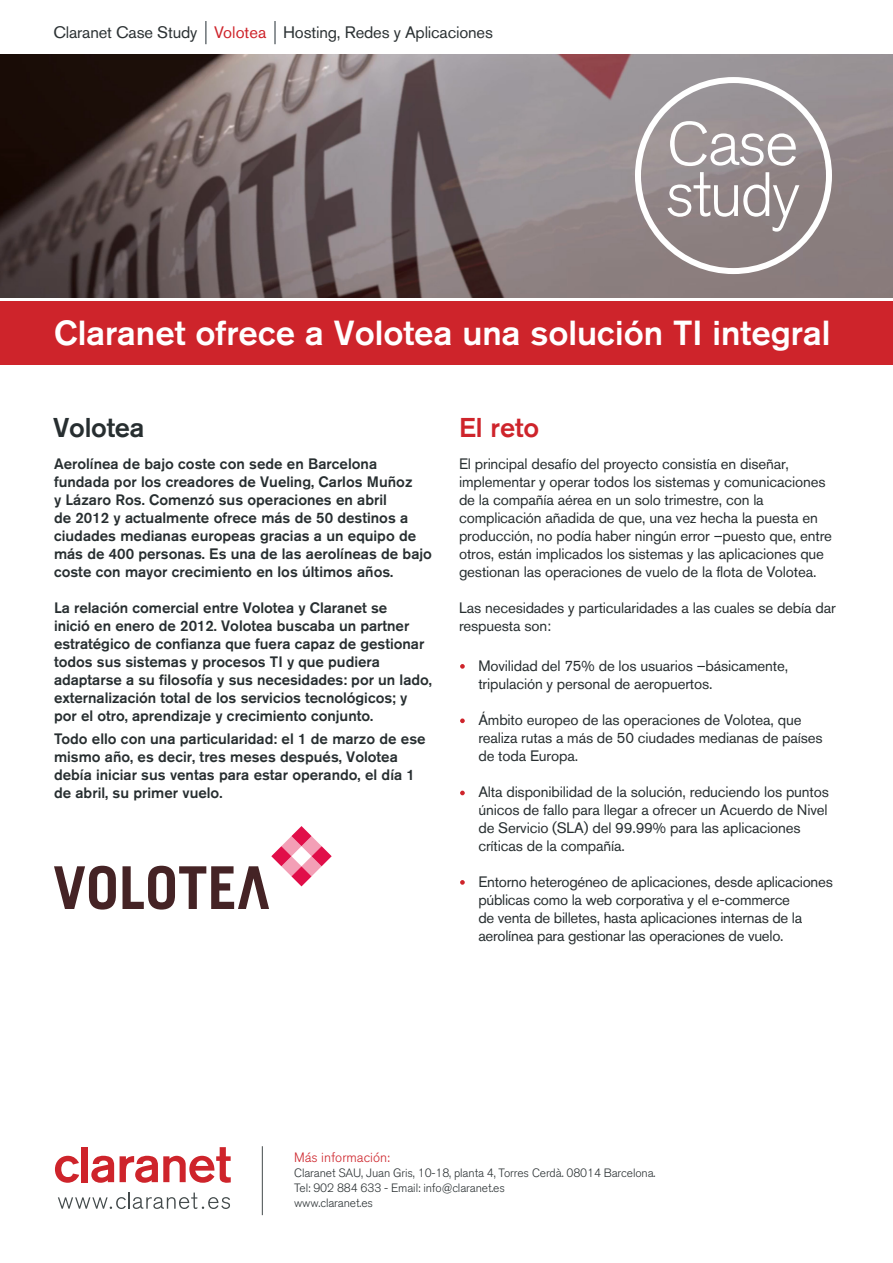
<style>
.page{position:relative;width:893px;height:1263px;background:#fff}
.page>*{position:absolute;margin:0;border:0;box-sizing:border-box;transform-origin:0 0}
.t1{font:500 34.5px "Akzidenz Grotesk BQ";color:#fff}
.t2{font:500 27px "Akzidenz Grotesk BQ";letter-spacing:-.01em;color:#272e30}
.t3{font:500 27px "Akzidenz Grotesk BQ";color:#ce242b}
.t4{font:16.5px "Akzidenz Grotesk BQ";letter-spacing:-.01em;color:#2c3234}
.t5{font:15px/18px "Akzidenz Grotesk BQ";letter-spacing:-.01em;color:#272e30}
.t6{font:500 15px/18px "Akzidenz Grotesk BQ";color:#272e30}
.t7{font:300 13.5px "Akzidenz Grotesk BQ";color:#ce242b}
.t8{font:300 12px "Akzidenz Grotesk BQ";letter-spacing:-.01em;color:#2c3234}
.s1{color:#ce242b}
</style>
<div class="page">
<svg style="left:54px;top:866px;width:62px;height:43px"></svg>
<svg style="left:123px;top:826px;width:209px;height:83px"></svg>
<img style="left:0;top:54px;width:893px;height:244px">
<div style="left:0;top:301px;width:893px;height:63px;background:#ce242b"></div>
<svg style="left:58px;top:1192px;width:172px;height:17px"></svg>
<svg style="left:55px;top:1156px;width:24px;height:27px"></svg>
<div style="left:82px;top:1147px;width:6px;height:35px;background:#ce242b"></div>
<svg style="left:91px;top:1156px;width:23px;height:27px"></svg>
<svg style="left:120px;top:1147px;width:111px;height:36px"></svg>
<hr style="left:262px;top:1146px;width:1px;height:69px;background:#444b4c">
<svg style="left:667px;top:172px;width:132px;height:60px"></svg>
<svg style="left:670px;top:121px;width:126px;height:45px"></svg>
<div style="left:635px;top:77px;width:197px;height:197px;border:6px solid #fff;border-radius:50%"></div>
<svg style="left:460px;top:664px;width:5px;height:5px"></svg>
<svg style="left:460px;top:718px;width:5px;height:5px"></svg>
<svg style="left:460px;top:791px;width:5px;height:4px"></svg>
<svg style="left:460px;top:880px;width:5px;height:5px"></svg>
<svg style="left:206px;top:21px;width:1px;height:23px"></svg>
<svg style="left:275px;top:21px;width:1px;height:23px"></svg>
<p class="t4" style="left:53px;top:23px;width:441px">Claranet Case Study <span class="s1">Volotea</span> Hosting, Redes y Aplicaciones</p>
<p class="t1" style="left:54px;top:311px;width:778px">Claranet ofrece a Volotea una solución TI integral</p>
<p class="t2" style="left:53px;top:411px;width:93px">Volotea</p>
<p class="t3" style="left:459px;top:411px;width:82px">El reto</p>
<p class="t6" style="left:54px;top:454px;width:379px">Aerolínea de bajo coste con sede en Barcelona fundada por los creadores de Vueling, Carlos Muñoz<br>y Lázaro Ros. Comenzó sus operaciones en abril<br>de 2012 y actualmente ofrece más de 50 destinos a ciudades medianas europeas gracias a un equipo de más de 400 personas. Es una de las aerolíneas de bajo coste con mayor crecimiento en los últimos años.</p>
<p class="t6" style="left:54px;top:598px;width:379px">La relación comercial entre Volotea y Claranet se<br>inició en enero de 2012. Volotea buscaba un partner estratégico de confianza que fuera capaz de gestionar todos sus sistemas y procesos TI y que pudiera adaptarse a su filosofía y sus necesidades: por un lado, externalización total de los servicios tecnológicos; y por el otro, aprendizaje y crecimiento conjunto.</p>
<p class="t6" style="left:54px;top:729px;width:373px">Todo ello con una particularidad: el 1 de marzo de ese mismo año, es decir, tres meses después, Volotea debía iniciar sus ventas para estar operando, el día 1 de abril, su primer vuelo.</p>
<p class="t5" style="left:459px;top:455px;width:375px">El principal desafío del proyecto consistía en diseñar, implementar y operar todos los sistemas y comunicaciones de la compañía aérea en un solo trimestre, con la complicación añadida de que, una vez hecha la puesta en producción, no podía haber ningún error –puesto que, entre otros, están implicados los sistemas y las aplicaciones que gestionan las operaciones de vuelo de la flota de Volotea.</p>
<p class="t5" style="left:459px;top:599px;width:378px">Las necesidades y particularidades a las cuales se debía dar respuesta son:</p>
<p class="t5" style="left:478px;top:656px;width:311px">Movilidad del 75% de los usuarios –básicamente, tripulación y personal de aeropuertos.</p>
<p class="t5" style="left:478px;top:710px;width:346px">Ámbito europeo de las operaciones de Volotea, que realiza rutas a más de 50 ciudades medianas de países de toda Europa.</p>
<p class="t5" style="left:478px;top:782px;width:352px">Alta disponibilidad de la solución, reduciendo los puntos únicos de fallo para llegar a ofrecer un Acuerdo de Nivel de Servicio (SLA) del 99.99% para las aplicaciones críticas de la compañía.</p>
<p class="t5" style="left:478px;top:872px;width:356px">Entorno heterogéneo de aplicaciones, desde aplicaciones públicas como la web corporativa y el e-commerce<br>de venta de billetes, hasta aplicaciones internas de la aerolínea para gestionar las operaciones de vuelo.</p>
<p class="t7" style="left:294px;top:1150px;width:97px">Más información:</p>
<p class="t8" style="left:294px;top:1166px;width:363px">Claranet SAU, Juan Gris, 10-18, planta 4, Torres Cerdà. 08014 Barcelona.</p>
<p class="t8" style="left:294px;top:1181px;width:212px">Tel: 902 884 633 - Email: info@claranet.es</p>
<p class="t8" style="left:294px;top:1196px;width:80px">www.claranet.es</p>
</div>
